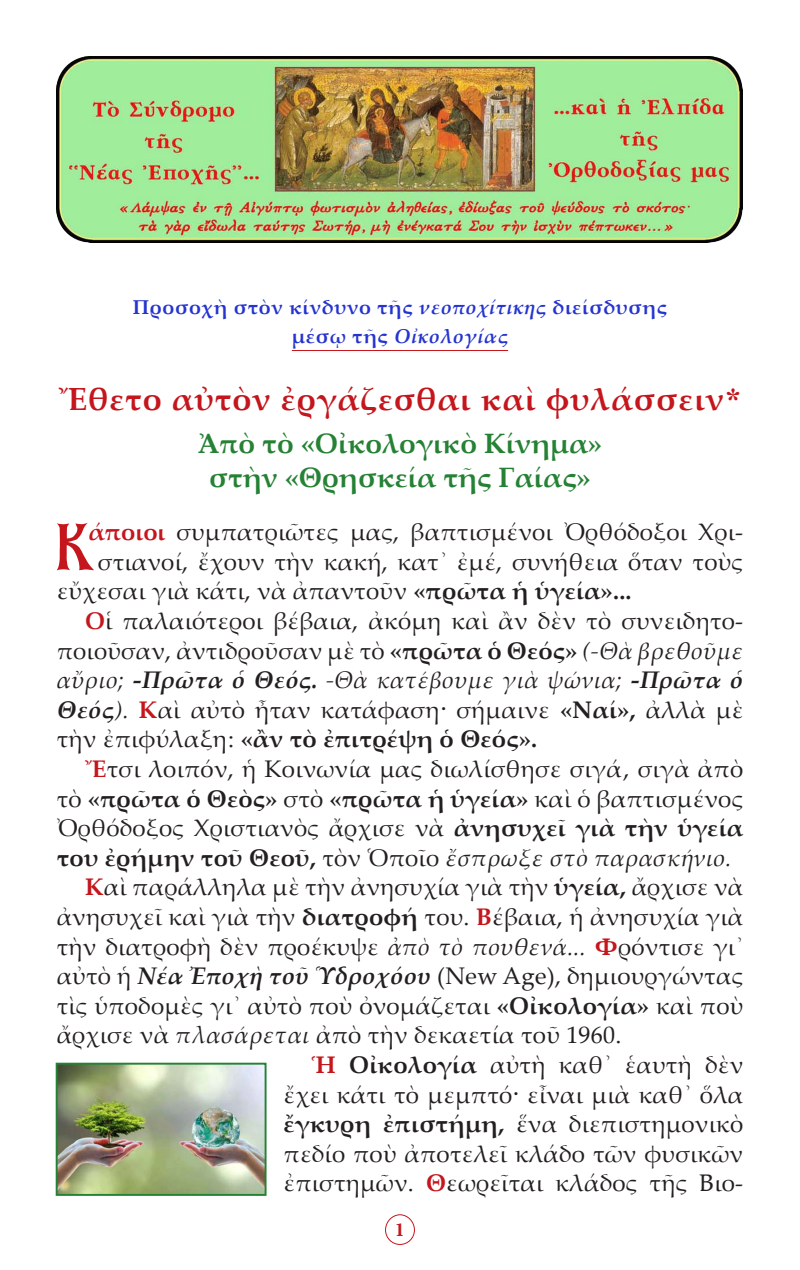
<style>
.page{position:relative;width:800px;height:1270px;background:#fff}
.page>*{position:absolute;margin:0;border:0;box-sizing:border-box;transform-origin:0 0}
.t1{font:66px "BYZIMAK";color:#c4161c}
.t2{font:700 32px "Palatino Linotype";letter-spacing:.03em;color:#c4161c}
.t3{font:700 28px "Palatino Linotype";color:#258134}
.t4{font:24px/29.6px "Palatino Linotype";letter-spacing:.01em;color:#231f20;text-align:justify}
.t5{font:700 20px "Palatino Linotype";letter-spacing:.03em;color:#2534d0}
.t6{font:italic 700 20px "Palatino Linotype";letter-spacing:.03em;color:#2534d0}
.t7{font:700 20px "Minion Pro";color:#c4161c}
.s1{font-style:italic}
.s2{font-style:normal}
.s3{font-family:"CTOS New Times Bold Test 1";font-weight:400}
.s4{font-weight:700;color:#c4161c}
.s5{font-weight:700}
.s6{font-weight:700;font-style:italic}
</style>
<div class="page">
<div style="left:385px;top:1214px;width:30px;height:31px;border:1px solid #c4161c;border-radius:50%"></div>
<hr style="left:292px;top:350px;width:216px;height:1px;background:#c4161c">
<img style="left:57px;top:57px;width:686px;height:186px">
<img style="left:59px;top:1066px;width:205px;height:127px">
<div style="left:56px;top:1063px;width:211px;height:133px;border:2px solid #258134"></div>
<p class="t5" style="left:133px;top:293px;width:535px">Προσοχὴ στὸν κίνδυνο τῆς <span class="s1">νεοποχίτικης</span> διείσδυσης</p>
<p class="t6" style="left:292px;top:321px;width:218px"><span class="s2">μέσῳ τῆς</span> Οἰκολογίας</p>
<p class="t2" style="left:59px;top:376px;width:684px">Ἔθετο αὐτὸν ἐργάζεσθαι καὶ φυλάσσειν<span class="s3">*</span></p>
<p class="t3" style="left:198px;top:423px;width:406px">Ἀπὸ τὸ «Οἰκολογικὸ Κίνημα»</p>
<p class="t3" style="left:209px;top:457px;width:383px">στὴν «Θρησκεία τῆς Γαίας»</p>
<p class="t1" style="left:56px;top:507px;width:41px">Κ</p>
<p class="t4" style="left:88px;top:516px;width:656px"><span class="s4">άποιοι</span> συμπατριῶτες μας, βαπτισμένοι Ὀρθόδοξοι Χρι-</p>
<p class="t4" style="left:57px;top:546px;width:688px;text-indent:41px">στιανοί, ἔχουν τὴν κακή, κατ᾿ ἐμέ, συνήθεια ὅταν τοὺς εὔχεσαι γιὰ κάτι, νὰ ἀπαντοῦν <span class="s5">«πρῶτα ἡ ὑγεία»...</span></p>
<p class="t4" style="left:57px;top:605px;width:688px;text-indent:28px"><span class="s4">Ο</span>ἱ παλαιότεροι βέβαια, ἀκόμη καὶ ἂν δὲν τὸ συνειδητο&shy;ποιοῦσαν, ἀντιδροῦσαν μὲ τὸ <span class="s5">«πρῶτα ὁ Θεός»</span> <span class="s1">(-Θὰ βρεθοῦμε αὔριο;</span> <span class="s6">-Πρῶτα ὁ Θεός.</span> <span class="s1">-Θὰ κατέβουμε γιὰ ψώνια;</span> <span class="s6">-Πρῶτα ὁ Θεός</span><span class="s1">).</span> <span class="s4">Κ</span>αὶ αὐτὸ ἦταν κατάφαση· σήμαινε <span class="s5">«Ναί»,</span> ἀλλὰ μὲ τὴν ἐπιφύλαξη: <span class="s5">«ἂν τὸ ἐπιτρέψη ὁ Θεός».</span></p>
<p class="t4" style="left:57px;top:753px;width:688px;text-indent:28px"><span class="s4">Ἔ</span>τσι λοιπόν, ἡ Κοινωνία μας διωλίσθησε σιγά, σιγὰ ἀπὸ τὸ <span class="s5">«πρῶτα ὁ Θεὸς»</span> στὸ <span class="s5">«πρῶτα ἡ ὑγεία»</span> καὶ ὁ βαπτισμένος Ὀρθόδοξος Χριστιανὸς ἄρχισε νὰ <span class="s5">ἀνησυχεῖ γιὰ τὴν ὑγεία του ἐρήμην τοῦ Θεοῦ,</span> τὸν Ὁποῖο <span class="s1">ἔσπρωξε στὸ παρασκήνιο.</span></p>
<p class="t4" style="left:57px;top:871px;width:688px;text-indent:28px"><span class="s4">Κ</span>αὶ παράλληλα μὲ τὴν ἀνησυχία γιὰ τὴν <span class="s5">ὑγεία,</span> ἄρχισε νὰ ἀνησυχεῖ καὶ γιὰ τὴν <span class="s5">διατροφή</span> του. <span class="s4">Β</span>έβαια, ἡ ἀνησυχία γιὰ τὴν διατροφὴ δὲν προέκυψε <span class="s1">ἀπὸ τὸ πουθενά...</span> <span class="s4">Φ</span>ρόντισε γι᾿ αὐτὸ ἡ <span class="s6">Νέα Ἐποχὴ τοῦ Ὑδροχόου</span> (New Age), δημιουργώντας τὶς ὑποδομὲς γι᾿ αὐτὸ ποὺ ὀνομάζεται <span class="s5">«Οἰκολογία»</span> καὶ ποὺ ἄρχισε νὰ <span class="s1">πλασάρεται</span> ἀπὸ τὴν δεκαετία τοῦ 1960.</p>
<p class="t4" style="left:284px;top:1049px;width:461px;text-indent:28px"><span class="s4">Ἡ</span> <span class="s5">Οἰκολογία</span> αὐτὴ καθ᾿ ἑαυτὴ δὲν ἔχει κάτι τὸ μεμπτό· εἶναι μιὰ καθ᾿ ὅλα <span class="s5">ἔγκυρη ἐπιστήμη,</span> ἕνα διεπιστημονικὸ πεδίο ποὺ ἀποτελεῖ κλάδο τῶν φυσικῶν ἐπιστημῶν. <span class="s4">Θ</span>εωρεῖται κλάδος τῆς Βιο-</p>
<p class="t7" style="left:395px;top:1216px;width:11px">1</p>
</div>
